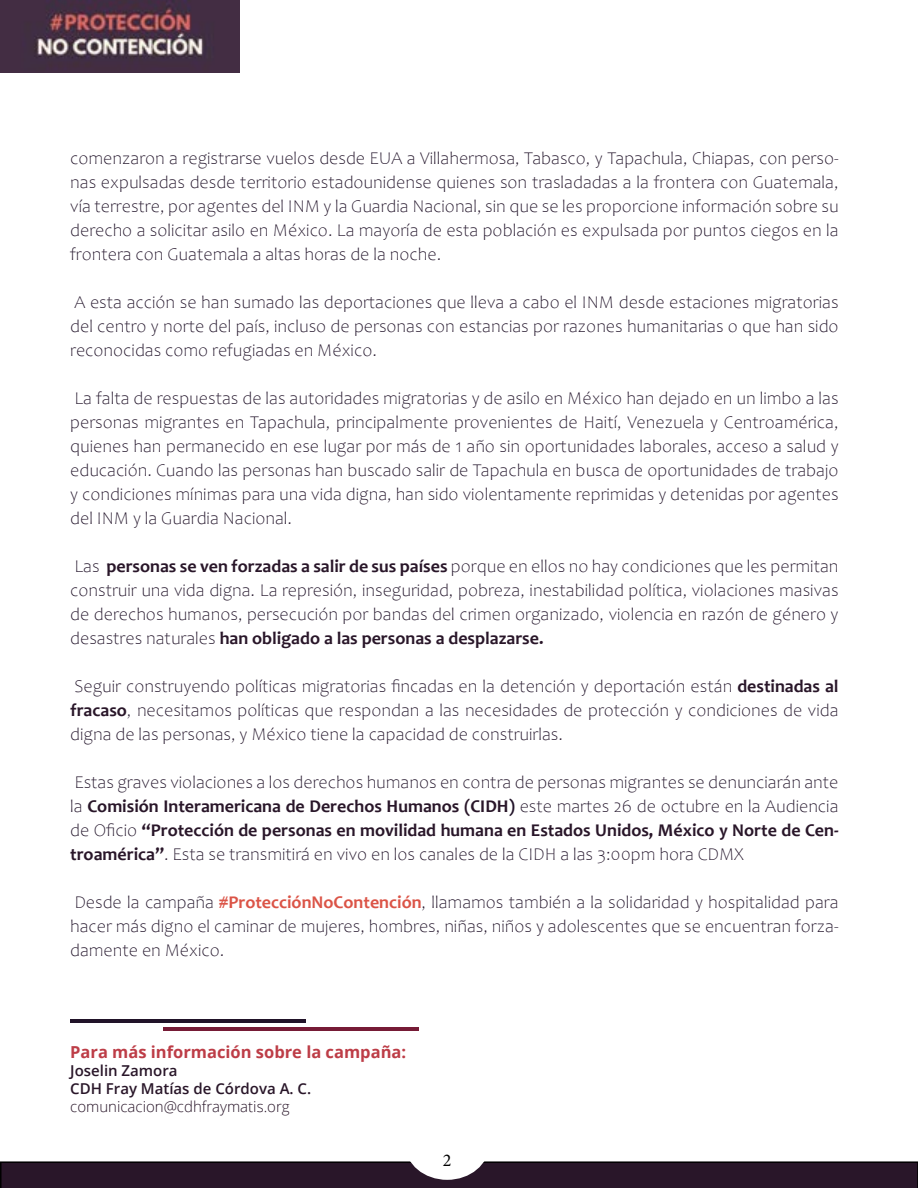
<style>
.page{position:relative;width:918px;height:1188px;background:#fff}
.page>*{position:absolute;margin:0;border:0;box-sizing:border-box;transform-origin:0 0}
.t1{font:300 18px/24px "Candara";color:#211329;text-align:justify}
.t2{font:18px "Minion Pro";color:#000}
.t3{font:700 16.5px "Open Sans";color:#bd3d47}
.t4{font:600 15px/18px "Open Sans";color:#291629}
.t5{font:300 15px "Open Sans";color:#291629}
.s1{font-weight:700;color:#291629}
.s2{font-weight:700}
.s3{font-weight:700;color:#db5447}
</style>
<div class="page">
<svg style="left:0;top:1161px;width:918px;height:27px"></svg>
<div style="left:405px;top:1110px;width:84px;height:70px;background:#fff;border-radius:50%"></div>
<hr style="left:70px;top:1019px;width:236px;height:4px;background:#211329">
<hr style="left:163px;top:1027px;width:256px;height:3px;background:#761b36">
<img style="left:0;top:0;width:239px;height:73px">
<p class="t1" style="left:70px;top:146px;width:770px">comenzaron a registrarse vuelos desde EUA a Villahermosa, Tabasco, y Tapachula, Chiapas, con perso&shy;nas expulsadas desde territorio estadounidense quienes son trasladadas a la frontera con Guatemala, vía terrestre, por agentes del INM y la Guardia Nacional, sin que se les proporcione información sobre su derecho a solicitar asilo en México. La mayoría de esta población es expulsada por puntos ciegos en la frontera con Guatemala a altas horas de la noche.</p>
<p class="t1" style="left:70px;top:290px;width:770px">A esta acción se han sumado las deportaciones que lleva a cabo el INM desde estaciones migratorias del centro y norte del país, incluso de personas con estancias por razones humanitarias o que han sido reconocidas como refugiadas en México.</p>
<p class="t1" style="left:70px;top:386px;width:770px">La falta de respuestas de las autoridades migratorias y de asilo en México han dejado en un limbo a las personas migrantes en Tapachula, principalmente provenientes de Haití, Venezuela y Centroamérica, quienes han permanecido en ese lugar por más de 1 año sin oportunidades laborales, acceso a salud y educación. Cuando las personas han buscado salir de Tapachula en busca de oportunidades de trabajo y condiciones mínimas para una vida digna, han sido violentamente reprimidas y detenidas por agentes del INM y la Guardia Nacional.</p>
<p class="t1" style="left:70px;top:554px;width:770px">Las <span class="s1">personas se ven forzadas a salir de sus países</span> porque en ellos no hay condiciones que les permitan construir una vida digna. La represión, inseguridad, pobreza, inestabilidad política, violaciones masivas de derechos humanos, persecución por bandas del crimen organizado, violencia en razón de género y desastres naturales <span class="s1">han obligado a las personas a desplazarse.</span></p>
<p class="t1" style="left:70px;top:674px;width:770px">Seguir construyendo políticas migratorias fincadas en la detención y deportación están <span class="s1">destinadas al fracaso</span>, necesitamos políticas que respondan a las necesidades de protección y condiciones de vida digna de las personas, y México tiene la capacidad de construirlas.</p>
<p class="t1" style="left:70px;top:770px;width:770px">Estas graves violaciones a los derechos humanos en contra de personas migrantes se denunciarán ante la <span class="s1">Comisión Interamericana de Derechos Humanos (CIDH</span><span class="s2">)</span> este martes 26 de octubre en la Audiencia de Oficio <span class="s1">“Protección de personas en movilidad humana en Estados Unidos, México y Norte de Cen&shy;troamérica”</span>. Esta se transmitirá en vivo en los canales de la CIDH a las 3:00pm hora CDMX</p>
<p class="t1" style="left:70px;top:890px;width:770px">Desde la campaña <span class="s3">#ProtecciónNoContención</span>, llamamos también a la solidaridad y hospitalidad para hacer más digno el caminar de mujeres, hombres, niñas, niños y adolescentes que se encuentran forza&shy;damente en México.</p>
<p class="t3" style="left:70px;top:1040px;width:337px">Para más información sobre la campaña:</p>
<p class="t4" style="left:70px;top:1061px;width:243px">Joselin Zamora<br>CDH Fray Matías de Córdova A. C.</p>
<p class="t5" style="left:70px;top:1096px;width:221px">comunicacion@cdhfraymatis.org</p>
<p class="t2" style="left:443px;top:1149px;width:10px">2</p>
</div>
